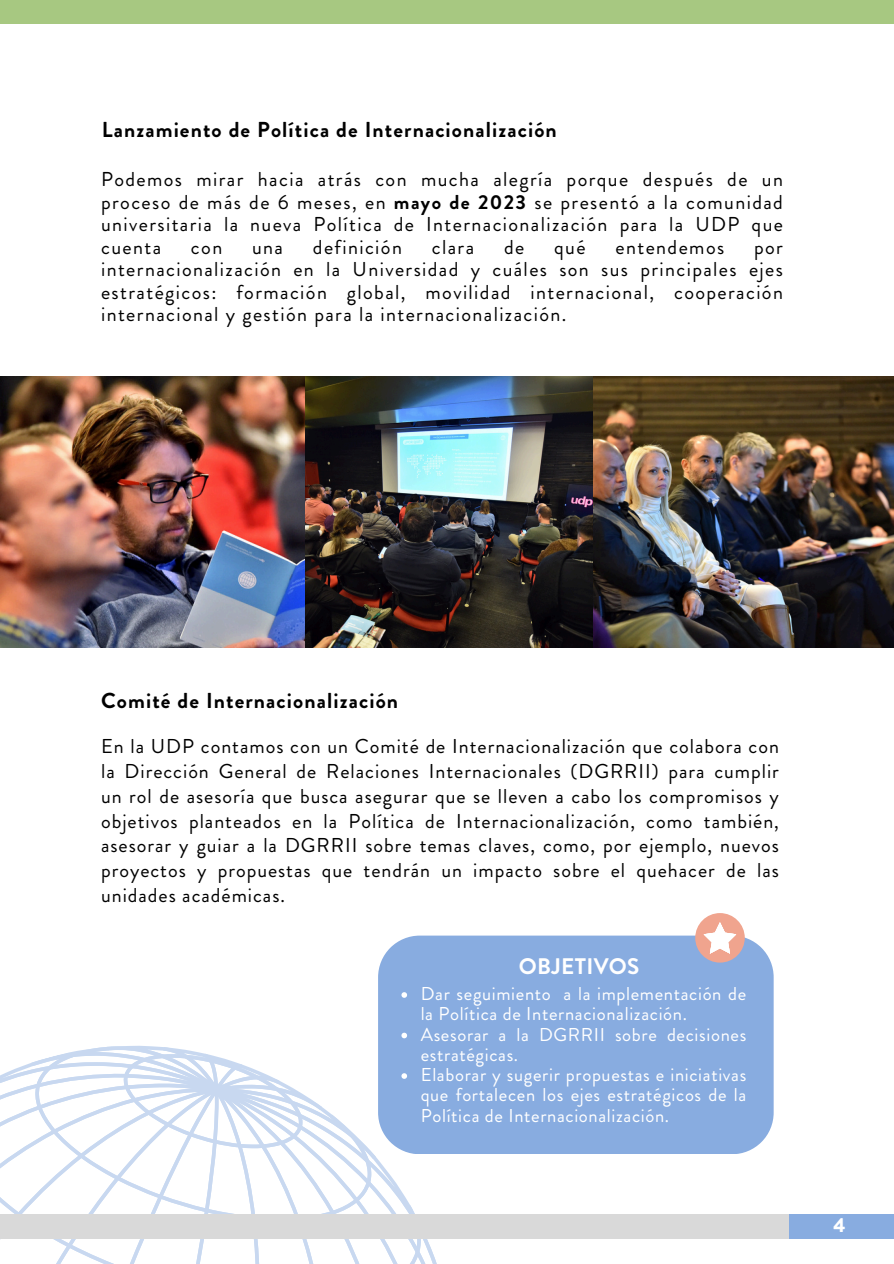
<style>
.page{position:relative;width:894px;height:1264px;background:#fff}
.page>*{position:absolute;margin:0;border:0;box-sizing:border-box;transform-origin:0 0}
.t1{font:700 22.5px "Brandon Grotesque";letter-spacing:.015em;color:#fff}
.t2{font:700 21.6px "Brandon Grotesque";letter-spacing:.05em;color:#000}
.t3{font:20.1px/24.8px "Brandon Grotesque";letter-spacing:.07em;color:#000;text-align:justify}
.t4{font:900 20.1px "Brandon Grotesque";color:#fff}
.t5{font:18.6px/20.2px "Brandon Grotesque";letter-spacing:.035em;color:#fff}
.s1{font-weight:700}
</style>
<div class="page">
<div style="left:0;top:0;width:893px;height:23px;background:#a7c881"></div>
<img style="left:0;top:376px;width:305px;height:271px">
<div style="left:378px;top:935px;width:395px;height:219px;background:#88ace0"></div>
<img style="left:592px;top:376px;width:301px;height:271px">
<img style="left:305px;top:376px;width:287px;height:271px">
<div style="left:695px;top:913px;width:49px;height:49px;background:#f0a48e;border-radius:50%"></div>
<svg style="left:703px;top:922px;width:33px;height:31px"></svg>
<div style="left:0;top:1213px;width:893px;height:25px;background:#d9d9d9"></div>
<div style="left:789px;top:1213px;width:104px;height:25px;background:#88ace0"></div>
<svg style="left:401px;top:992px;width:6px;height:5px"></svg>
<svg style="left:0;top:1026px;width:456px;height:237px"></svg>
<p class="t2" style="left:102px;top:114px;width:456px">Lanzamiento de Política de Internacionalización</p>
<p class="t3" style="left:101px;top:168px;width:683px;line-height:22.5px">Podemos mirar hacia atrás con mucha alegría porque después de un proceso de más de 6 meses, en <span class="s1">mayo de 2023</span> se presentó a la comunidad universitaria la nueva Política de Internacionalización para la UDP que cuenta</p>
<p class="t3" style="left:191px;top:234px;width:33px">con</p>
<p class="t3" style="left:252px;top:234px;width:32px">una</p>
<p class="t3" style="left:313px;top:234px;width:90px">definición</p>
<p class="t3" style="left:432px;top:234px;width:44px">clara</p>
<p class="t3" style="left:504px;top:234px;width:22px">de</p>
<p class="t3" style="left:554px;top:234px;width:33px">qué</p>
<p class="t3" style="left:615px;top:234px;width:110px">entendemos</p>
<p class="t3" style="left:101px;top:235px;width:683px;line-height:22.5px;text-indent:653px">por internacionalización en la Universidad y cuáles son sus principales ejes estratégicos: formación global, movilidad internacional, cooperación internacional y gestión para la internacionalización.</p>
<p class="t2" style="left:101px;top:685px;width:298px">Comité de Internacionalización</p>
<p class="t3" style="left:101px;top:734px;width:679px">En la UDP contamos con un Comité de Internacionalización que colabora con la Dirección General de Relaciones Internacionales (DGRRII) para cumplir un rol de asesoría que busca asegurar que se lleven a cabo los compromisos y objetivos planteados en la Política de Internacionalización, como también, asesorar y guiar a la DGRRII sobre temas claves, como, por ejemplo, nuevos proyectos y propuestas que tendrán un impacto sobre el quehacer de las unidades académicas.</p>
<h1 class="t1" style="left:519px;top:950px;width:122px">OBJETIVOS</h1>
<h2 class="t5" style="left:420px;top:983px;width:327px">Dar seguimiento a la implementación de la Política de Internacionalización.</h2>
<p class="t5" style="left:420px;top:1024px;width:327px">Asesorar a la DGRRII sobre decisiones estratégicas.</p>
<p class="t5" style="left:420px;top:1064px;width:327px;text-align:justify">Elaborar y sugerir propuestas e iniciativas que fortalecen los ejes estratégicos de la Política de Internacionalización.</p>
<p class="t4" style="left:833px;top:1211px;width:14px">4</p>
</div>
